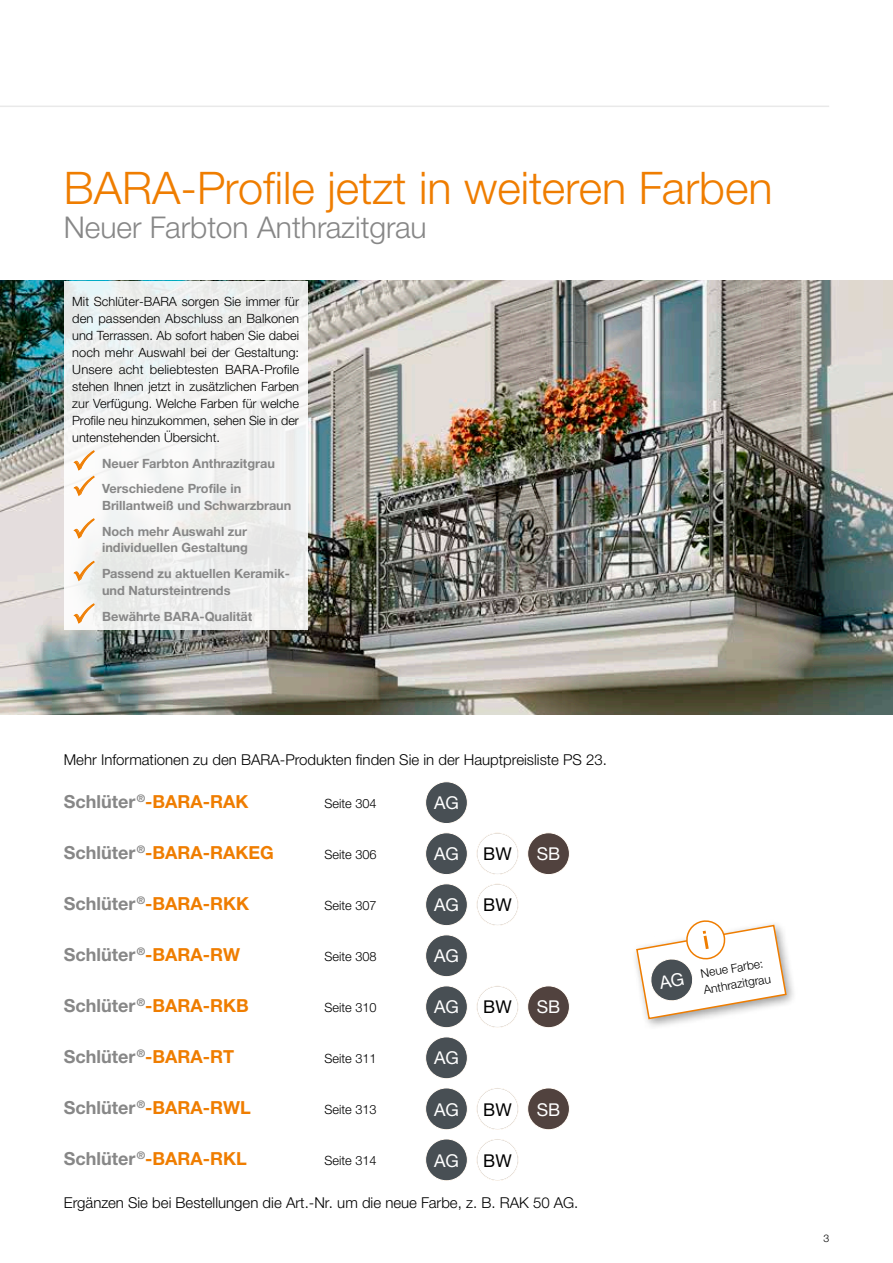
<style>
.page{position:relative;width:893px;height:1263px;background:#fff}
.page>*{position:absolute;margin:0;border:0;box-sizing:border-box;transform-origin:0 0}
.t1{font:300 45px "Helvetica Neue LTW1 G";color:#ef7d00}
.t2{font:300 30px "Helvetica Neue LTW1 G";color:#878787}
.t3{font:700 18px "Helvetica Neue LTW1 G";color:#ef7d00}
.t4{font:700 18px "Helvetica Neue LTW1 G";color:#878787}
.t5{font:17.7px "Helvetica Neue LT Pro";color:#fff}
.t6{font:17.7px "Helvetica Neue LT Pro";color:#000}
.t7{font:300 15px "Helvetica Neue LTW1 G";color:#000}
.t8{font:300 12.75px/17px "Helvetica Neue LTW1 G";color:#000;text-align:justify}
.t9{font:700 12.75px/16.5px "Helvetica Neue LTW1 G";color:#878787}
.t10{font:300 12px "Helvetica Neue LTW1 G";color:#000}
.t11{font:300 10.5px "Helvetica Neue LTW1 G";color:#000}
.s1{color:#ef7d00}
.s2{color:#878787}
</style>
<div class="page">
<hr style="left:0;top:106px;width:829px;height:1px;background:#e9e9e9">
<img style="left:1px;top:281px;width:892px;height:433px">
<div style="left:64px;top:281px;width:244px;height:348px;background:#f0f2f1"></div>
<div style="left:426px;top:782px;width:41px;height:41px;background:#484f54;border-radius:50%"></div>
<div style="left:425px;top:781px;width:43px;height:43px;border:1px solid #fff;border-radius:50%"></div>
<div style="left:426px;top:833px;width:41px;height:41px;background:#484f54;border-radius:50%"></div>
<div style="left:425px;top:832px;width:43px;height:43px;border:1px solid #fff;border-radius:50%"></div>
<div style="left:426px;top:884px;width:41px;height:41px;background:#484f54;border-radius:50%"></div>
<div style="left:425px;top:883px;width:43px;height:43px;border:1px solid #fff;border-radius:50%"></div>
<div style="left:426px;top:935px;width:41px;height:42px;background:#484f54;border-radius:50%"></div>
<div style="left:425px;top:934px;width:43px;height:43px;border:1px solid #fff;border-radius:50%"></div>
<div style="left:426px;top:986px;width:41px;height:42px;background:#484f54;border-radius:50%"></div>
<div style="left:425px;top:985px;width:43px;height:43px;border:1px solid #fff;border-radius:50%"></div>
<div style="left:426px;top:1037px;width:41px;height:42px;background:#484f54;border-radius:50%"></div>
<div style="left:425px;top:1036px;width:43px;height:43px;border:1px solid #fff;border-radius:50%"></div>
<div style="left:426px;top:1088px;width:41px;height:42px;background:#484f54;border-radius:50%"></div>
<div style="left:425px;top:1087px;width:43px;height:43px;border:1px solid #fff;border-radius:50%"></div>
<div style="left:426px;top:1139px;width:41px;height:42px;background:#484f54;border-radius:50%"></div>
<div style="left:425px;top:1138px;width:43px;height:43px;border:1px solid #fff;border-radius:50%"></div>
<svg style="left:478px;top:834px;width:39px;height:39px"></svg>
<div style="left:476px;top:832px;width:43px;height:43px;border:1px solid #fff;border-radius:50%"></div>
<svg style="left:478px;top:885px;width:39px;height:39px"></svg>
<div style="left:476px;top:883px;width:43px;height:43px;border:1px solid #fff;border-radius:50%"></div>
<svg style="left:478px;top:987px;width:39px;height:39px"></svg>
<div style="left:476px;top:985px;width:43px;height:43px;border:1px solid #fff;border-radius:50%"></div>
<svg style="left:478px;top:1089px;width:39px;height:40px"></svg>
<div style="left:476px;top:1087px;width:43px;height:43px;border:1px solid #fff;border-radius:50%"></div>
<svg style="left:478px;top:1140px;width:39px;height:41px"></svg>
<div style="left:476px;top:1138px;width:43px;height:43px;border:1px solid #fff;border-radius:50%"></div>
<div style="left:528px;top:833px;width:41px;height:41px;background:#51423e;border-radius:50%"></div>
<div style="left:527px;top:832px;width:43px;height:43px;border:1px solid #fff;border-radius:50%"></div>
<div style="left:528px;top:986px;width:41px;height:42px;background:#51423e;border-radius:50%"></div>
<div style="left:527px;top:985px;width:43px;height:43px;border:1px solid #fff;border-radius:50%"></div>
<div style="left:528px;top:1088px;width:41px;height:42px;background:#51423e;border-radius:50%"></div>
<div style="left:527px;top:1087px;width:43px;height:43px;border:1px solid #fff;border-radius:50%"></div>
<div style="left:631px;top:919px;width:167px;height:112px;background:#000;opacity:.4"></div>
<svg style="left:95px;top:584px;width:30px;height:1px"></svg>
<svg style="left:635px;top:919px;width:152px;height:101px"></svg>
<h1 class="t1" style="left:64px;top:161px;width:710px">BARA-Profile jetzt in weiteren Farben</h1>
<h2 class="t2" style="left:64px;top:209px;width:364px">Neuer Farbton Anthrazitgrau</h2>
<p class="t8" style="left:72px;top:293px;width:228px">Mit Schlüter-BARA sorgen Sie immer für den passenden Abschluss an Balkonen und Terrassen. Ab sofort haben Sie dabei noch mehr Auswahl bei der Gestaltung:<br>Unsere acht beliebtesten BARA-Profile stehen Ihnen jetzt in zusätzlichen Farben zur Verfügung. Welche Farben für welche Profile neu hinzukommen, sehen Sie in der untenstehenden Übersicht.</p>
<p class="t9" style="left:72px;top:455px;width:204px"><span class="s1">✓</span> Neuer Farbton Anthrazitgrau</p>
<p class="t9" style="left:102px;top:480px;width:191px;text-indent:-30px"><span class="s1">✓</span> Verschiedene Profile in<br>Brillantweiß und Schwarzbraun</p>
<p class="t9" style="left:72px;top:523px;width:177px;text-align:right"><span class="s1">✓</span> Noch mehr Auswahl zur individuellen Gestaltung</p>
<p class="t9" style="left:102px;top:565px;width:189px;text-indent:-30px"><span class="s1">✓</span> Passend zu aktuellen Keramik&shy;und Natursteintrends</p>
<p class="t9" style="left:72px;top:608px;width:182px"><span class="s1">✓</span> Bewährte BARA-Qualität</p>
<p class="t7" style="left:64px;top:751px;width:545px">Mehr Informationen zu den BARA-Produkten finden Sie in der Hauptpreisliste PS 23.</p>
<h3 class="t3" style="left:64px;top:790px;width:186px"><span class="s2">Schlüter</span> <sup>®</sup>-BARA-RAK</h3>
<h3 class="t3" style="left:64px;top:841px;width:212px"><span class="s2">Schlüter</span> <sup>®</sup>-BARA-RAKEG</h3>
<h3 class="t3" style="left:64px;top:892px;width:187px"><span class="s2">Schlüter</span> <sup>®</sup>-BARA-RKK</h3>
<h3 class="t4" style="left:64px;top:943px;width:178px">Schlüter <sup>®</sup><span class="s1">-BARA-RW</span></h3>
<h3 class="t3" style="left:64px;top:994px;width:187px"><span class="s2">Schlüter</span> <sup>®</sup>-BARA-RKB</h3>
<h3 class="t4" style="left:64px;top:1045px;width:172px">Schlüter <sup>®</sup><span class="s1">-BARA-RT</span></h3>
<h3 class="t3" style="left:64px;top:1097px;width:189px"><span class="s2">Schlüter</span> <sup>®</sup>-BARA-RWL</h3>
<h3 class="t3" style="left:64px;top:1148px;width:185px"><span class="s2">Schlüter</span> <sup>®</sup>-BARA-RKL</h3>
<p class="t8" style="left:325px;top:795px;width:54px">Seite 304</p>
<p class="t8" style="left:325px;top:846px;width:54px">Seite 306</p>
<p class="t8" style="left:325px;top:897px;width:54px">Seite 307</p>
<p class="t8" style="left:325px;top:948px;width:54px">Seite 308</p>
<p class="t8" style="left:325px;top:999px;width:54px">Seite 310</p>
<p class="t8" style="left:325px;top:1050px;width:54px">Seite 311</p>
<p class="t8" style="left:325px;top:1101px;width:54px">Seite 313</p>
<p class="t8" style="left:325px;top:1152px;width:54px">Seite 314</p>
<h3 class="t5" style="left:434px;top:792px;width:26px">AG</h3>
<h3 class="t5" style="left:434px;top:843px;width:26px">AG</h3>
<h3 class="t5" style="left:434px;top:894px;width:26px">AG</h3>
<h3 class="t5" style="left:434px;top:945px;width:26px">AG</h3>
<h3 class="t5" style="left:434px;top:996px;width:26px">AG</h3>
<h3 class="t5" style="left:434px;top:1047px;width:26px">AG</h3>
<h3 class="t5" style="left:434px;top:1099px;width:26px">AG</h3>
<h3 class="t5" style="left:434px;top:1150px;width:26px">AG</h3>
<h3 class="t6" style="left:483px;top:843px;width:30px">BW</h3>
<h3 class="t6" style="left:483px;top:894px;width:30px">BW</h3>
<h3 class="t5" style="left:537px;top:843px;width:25px">SB</h3>
<h3 class="t6" style="left:483px;top:996px;width:30px">BW</h3>
<h3 class="t5" style="left:537px;top:996px;width:25px">SB</h3>
<h3 class="t6" style="left:483px;top:1099px;width:30px">BW</h3>
<h3 class="t6" style="left:483px;top:1150px;width:30px">BW</h3>
<h3 class="t5" style="left:537px;top:1099px;width:25px">SB</h3>
<p class="t7" style="left:64px;top:1193px;width:516px">Ergänzen Sie bei Bestellungen die Art.-Nr. um die neue Farbe, z. B. RAK 50 AG.</p>
<p class="t10" style="left:700px;top:966px;width:65px;rotate:-10deg">Neue Farbe:</p>
<p class="t10" style="left:702px;top:983px;width:69px;rotate:-10deg">Anthrazitgrau</p>
<p class="t11" style="left:823px;top:1231px;width:7px">3</p>
</div>
